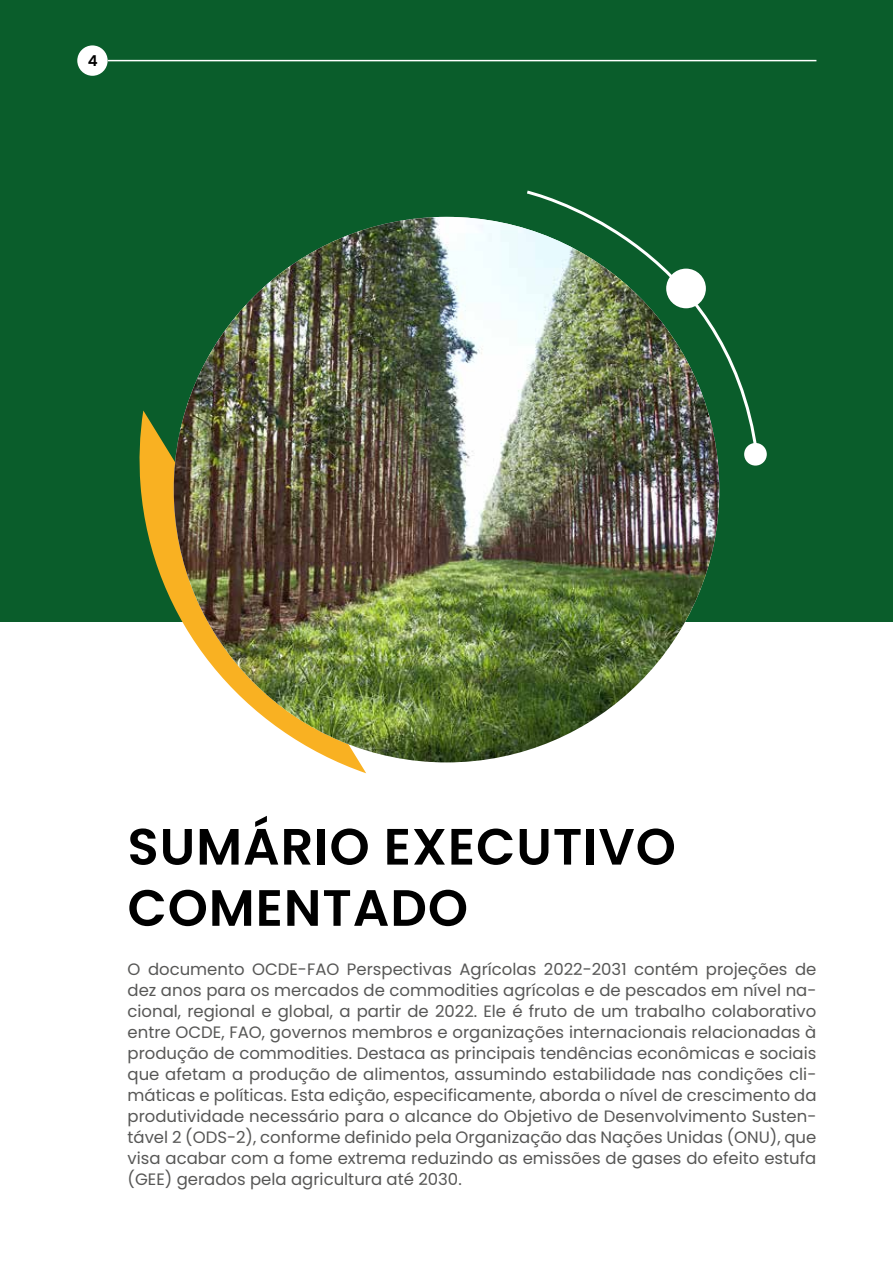
<style>
.page{position:relative;width:893px;height:1263px;background:#fff}
.page>*{position:absolute;margin:0;border:0;box-sizing:border-box;transform-origin:0 0}
.t1{font:600 51px/61.2px "Poppins";letter-spacing:.02em;color:#000}
.t2{font:16.5px/21px "Poppins";color:#575756;text-align:justify}
.t3{font:600 15px "Poppins";color:#000}
</style>
<div class="page">
<div style="left:0;top:0;width:893px;height:621px;background:#0a5d2b"></div>
<hr style="left:108px;top:60px;width:708px;height:1px;background:#fff">
<div style="left:77px;top:45px;width:31px;height:31px;background:#fff;border-radius:50%"></div>
<div style="left:744px;top:443px;width:23px;height:23px;background:#fff;border-radius:50%"></div>
<svg style="left:525px;top:190px;width:235px;height:269px"></svg>
<svg style="left:139px;top:410px;width:227px;height:363px"></svg>
<img style="left:174px;top:217px;width:545px;height:545px;border-radius:273px">
<p class="t3" style="left:88px;top:52px;width:11px">4</p>
<h1 class="t1" style="left:128px;top:816px;width:550px">SUMÁRIO EXECUTIVO<br>COMENTADO</h1>
<p class="t2" style="left:128px;top:959px;width:690px">O documento OCDE-FAO Perspectivas Agrícolas 2022-2031 contém projeções de dez anos para os mercados de commodities agrícolas e de pescados em nível na&shy;cional, regional e global, a partir de 2022. Ele é fruto de um trabalho colaborativo entre OCDE, FAO, governos membros e organizações internacionais relacionadas à produção de commodities. Destaca as principais tendências econômicas e sociais que afetam a produção de alimentos, assumindo estabilidade nas condições cli&shy;máticas e políticas. Esta edição, especificamente, aborda o nível de crescimento da produtividade necessário para o alcance do Objetivo de Desenvolvimento Susten&shy;tável 2 (ODS-2), conforme definido pela Organização das Nações Unidas (ONU), que visa acabar com a fome extrema reduzindo as emissões de gases do efeito estufa (GEE) gerados pela agricultura até 2030.</p>
</div>
